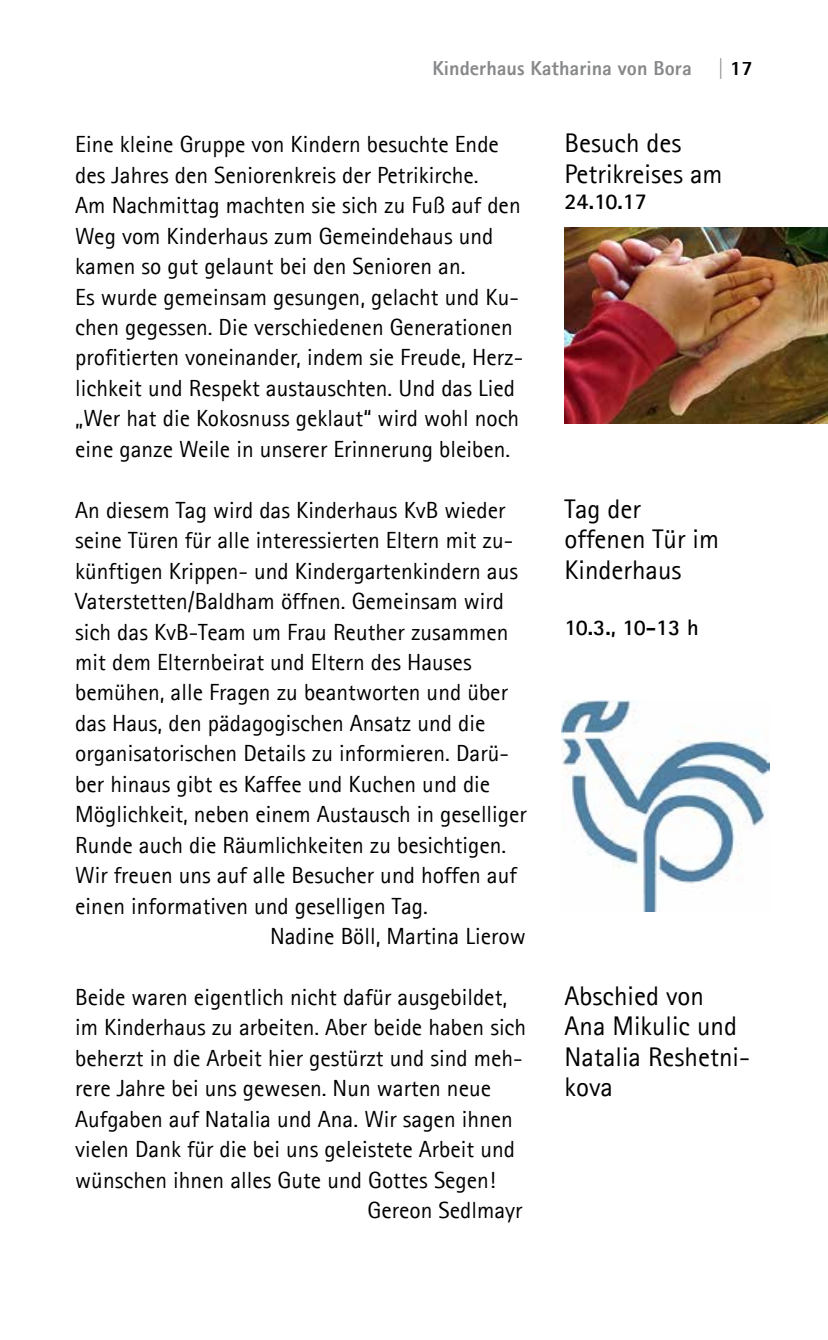
<style>
.page{position:relative;width:828px;height:1340px;background:#fff}
.page>*{position:absolute;margin:0;border:0;box-sizing:border-box;transform-origin:0 0}
.t1{font:27px/30.4px "Agfa Rotis Sans Serif";color:#000}
.t2{font:23.4px/30.4px "Agfa Rotis Sans Serif";color:#000}
.t3{font:700 22.5px "Agfa Rotis Sans Serif";letter-spacing:-.02em;color:#000}
.t4{font:800 20.25px "Agfa Rotis Sans Serif";color:#87888a}
.t5{font:800 20.25px "Agfa Rotis Sans Serif";color:#000}
.s1{color:#87888a}
</style>
<div class="page">
<img style="left:564px;top:228px;width:264px;height:196px">
<img style="left:561px;top:700px;width:208px;height:211px">
<p class="t4" style="left:432px;top:55px;width:261px">Kinderhaus Katharina von Bora</p>
<p class="t5" style="left:717px;top:55px;width:37px"><span class="s1">|</span> 17</p>
<p class="t2" style="left:75px;top:129px;width:449px">Eine kleine Gruppe von Kindern besuchte Ende des Jahres den Seniorenkreis der Petrikirche.<br>Am Nachmittag machten sie sich zu Fuß auf den Weg vom Kinderhaus zum Gemeindehaus und kamen so gut gelaunt bei den Senioren an.<br>Es wurde gemeinsam gesungen, gelacht und Ku&shy;chen gegessen. Die verschiedenen Generationen profitierten voneinander, indem sie Freude, Herz&shy;lichkeit und Respekt austauschten. Und das Lied „Wer hat die Kokosnuss geklaut“ wird wohl noch eine ganze Weile in unserer Erinnerung bleiben.</p>
<p class="t1" style="left:564px;top:128px;width:159px">Besuch des<br>Petrikreises am</p>
<p class="t3" style="left:564px;top:187px;width:84px">24.10.17</p>
<p class="t2" style="left:75px;top:494px;width:432px">An diesem Tag wird das Kinderhaus KvB wieder</p>
<p class="t2" style="left:75px;top:525px;width:439px">seine Türen für alle interessierten Eltern mit zu-</p>
<p class="t2" style="left:75px;top:555px;width:444px">künftigen Krippen- und Kindergartenkindern aus</p>
<p class="t2" style="left:75px;top:586px;width:430px">Vaterstetten/Baldham öffnen. Gemeinsam wird</p>
<p class="t2" style="left:75px;top:616px;width:435px">sich das KvB-Team um Frau Reuther zusammen</p>
<p class="t2" style="left:75px;top:646px;width:398px">mit dem Elternbeirat und Eltern des Hauses</p>
<p class="t2" style="left:75px;top:677px;width:434px">bemühen, alle Fragen zu beantworten und über</p>
<p class="t2" style="left:75px;top:707px;width:412px">das Haus, den pädagogischen Ansatz und die</p>
<p class="t2" style="left:75px;top:738px;width:435px">organisatorischen Details zu informieren. Darü-</p>
<p class="t2" style="left:75px;top:768px;width:416px">ber hinaus gibt es Kaffee und Kuchen und die</p>
<p class="t2" style="left:75px;top:799px;width:453px">Möglichkeit, neben einem Austausch in geselliger</p>
<p class="t2" style="left:75px;top:829px;width:433px">Runde auch die Räumlichkeiten zu besichtigen.</p>
<p class="t2" style="left:75px;top:860px;width:443px">Wir freuen uns auf alle Besucher und hoffen auf</p>
<p class="t2" style="left:75px;top:890px;width:354px">einen informativen und geselligen Tag.</p>
<p class="t2" style="left:270px;top:920px;width:257px">Nadine Böll, Martina Lierow</p>
<p class="t2" style="left:75px;top:981px;width:433px">Beide waren eigentlich nicht dafür ausgebildet,</p>
<p class="t2" style="left:75px;top:1012px;width:452px">im Kinderhaus zu arbeiten. Aber beide haben sich</p>
<p class="t2" style="left:75px;top:1042px;width:449px">beherzt in die Arbeit hier gestürzt und sind meh-</p>
<p class="t2" style="left:75px;top:1073px;width:417px">rere Jahre bei uns gewesen. Nun warten neue</p>
<p class="t2" style="left:75px;top:1103px;width:439px">Aufgaben auf Natalia und Ana. Wir sagen ihnen</p>
<p class="t2" style="left:75px;top:1133px;width:441px">vielen Dank für die bei uns geleistete Arbeit und</p>
<p class="t2" style="left:75px;top:1164px;width:422px">wünschen ihnen alles Gute und Gottes Segen!</p>
<p class="t2" style="left:367px;top:1194px;width:157px">Gereon Sedlmayr</p>
<p class="t1" style="left:564px;top:493px;width:156px">Tag der offenen Tür im<br>Kinderhaus</p>
<p class="t3" style="left:564px;top:613px;width:136px">10.3., 10-13 h</p>
<p class="t1" style="left:564px;top:980px;width:187px">Abschied von<br>Ana Mikulic und<br>Natalia Reshetni&shy;kova</p>
</div>
